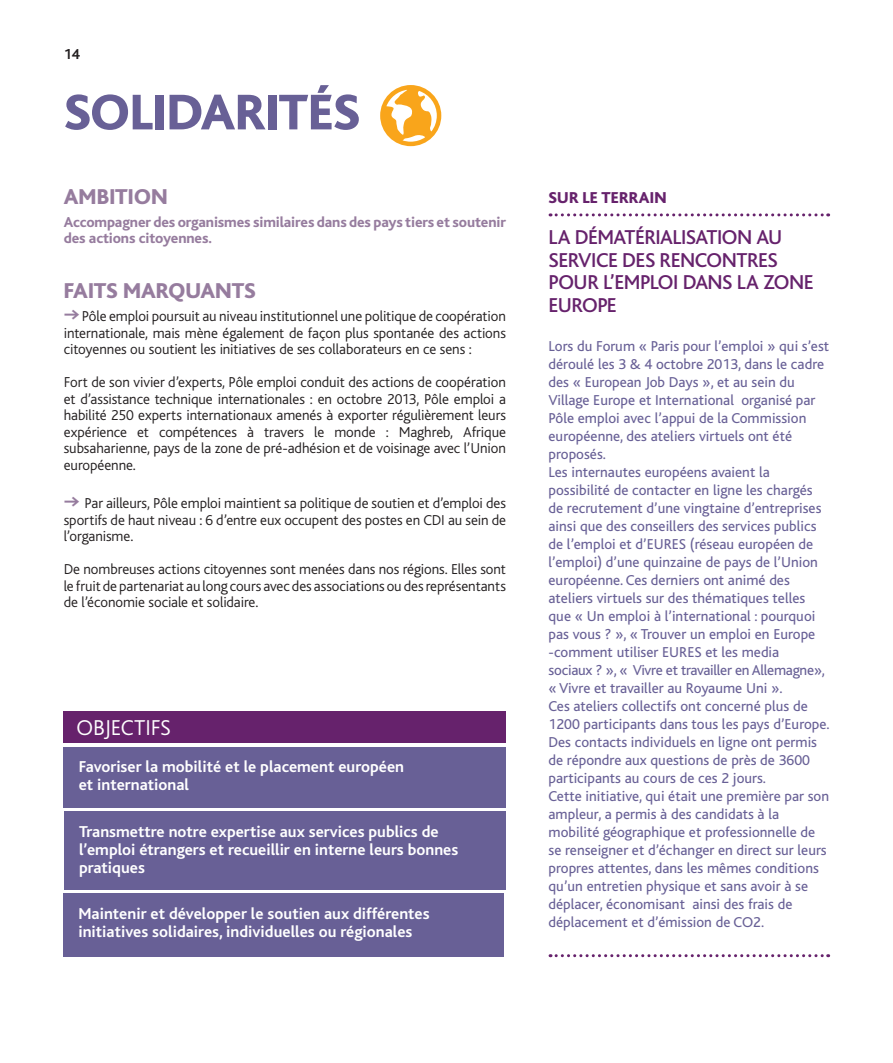
<style>
.page{position:relative;width:893px;height:1063px;background:#fff}
.page>*{position:absolute;margin:0;border:0;box-sizing:border-box;transform-origin:0 0}
.t1{font:800 52.5px "Bliss";letter-spacing:-.005em;color:#686096}
.t2{font:800 22.5px "Bliss";color:#967c9e}
.t3{font:300 22.5px "Bliss";letter-spacing:-.005em;color:#fff}
.t4{font:500 21px/22.5px "Bliss";letter-spacing:-.025em;color:#66226c}
.t5{font:700 16.5px/18px "Bliss";color:#fff}
.t6{font:800 16.5px "Bliss";letter-spacing:.01em;color:#66226c}
.t7{font:15px/18px "Bliss";color:#686096}
.t8{font:300 15px/16.5px "Bliss";letter-spacing:-.005em;color:#231f20;text-align:justify}
.t9{font:800 15px/16.5px "Bliss";letter-spacing:-.01em;color:#967c9e}
.t10{font:700 15px "Bliss";color:#231f20}
.s1{font-family:"Executive";font-weight:700;font-size:18px;color:#967c9e}
</style>
<div class="page">
<svg style="left:550px;top:954px;width:279px;height:3px"></svg>
<div style="left:64px;top:893px;width:440px;height:64px;background:#686096"></div>
<svg style="left:380px;top:85px;width:61px;height:61px"></svg>
<svg style="left:550px;top:213px;width:279px;height:3px"></svg>
<div style="left:64px;top:747px;width:442px;height:60px;background:#686096"></div>
<div style="left:64px;top:811px;width:441px;height:78px;background:#686096"></div>
<div style="left:64px;top:711px;width:442px;height:32px;background:#66226c"></div>
<p class="t10" style="left:64px;top:46px;width:18px">14</p>
<p class="t1" style="left:64px;top:85px;width:298px">SOLIDARITÉS</p>
<p class="t2" style="left:64px;top:185px;width:105px">AMBITION</p>
<p class="t9" style="left:64px;top:214px;width:444px">Accompagner des organismes similaires dans des pays tiers et soutenir des actions citoyennes.</p>
<p class="t2" style="left:64px;top:279px;width:193px">FAITS MARQUANTS</p>
<p class="t8" style="left:64px;top:309px;width:444px"><span class="s1">→</span>Pôle emploi poursuit au niveau institutionnel une politique de coopération internationale, mais mène également de façon plus spontanée des actions citoyennes ou soutient les initiatives de ses collaborateurs en ce sens :</p>
<p class="t8" style="left:64px;top:375px;width:444px">Fort de son vivier d’experts, Pôle emploi conduit des actions de coopération et d’assistance technique internationales : en octobre 2013, Pôle emploi a habilité 250 experts internationaux amenés à exporter régulièrement leurs expérience et compétences à travers le monde : Maghreb, Afrique subsaharienne, pays de la zone de pré-adhésion et de voisinage avec l’Union européenne.</p>
<p class="t8" style="left:64px;top:495px;width:444px"><span class="s1">→</span> Par ailleurs, Pôle emploi maintient sa politique de soutien et d’emploi des sportifs de haut niveau : 6 d’entre eux occupent des postes en CDI au sein de l’organisme.</p>
<p class="t8" style="left:64px;top:561px;width:444px">De nombreuses actions citoyennes sont menées dans nos régions. Elles sont le fruit de partenariat au long cours avec des associations ou des représentants de l’économie sociale et solidaire.</p>
<p class="t3" style="left:77px;top:715px;width:96px">OBJECTIFS</p>
<p class="t5" style="left:79px;top:758px;width:327px">Favoriser la mobilité et le placement européen et international</p>
<p class="t5" style="left:79px;top:823px;width:381px">Transmettre notre expertise aux services publics de l’emploi étrangers et recueillir en interne leurs bonnes pratiques</p>
<p class="t5" style="left:78px;top:905px;width:353px">Maintenir et développer le soutien aux différentes initiatives solidaires, individuelles ou régionales</p>
<p class="t6" style="left:549px;top:189px;width:120px">SUR LE TERRAIN</p>
<p class="t4" style="left:549px;top:227px;width:267px">LA DÉMATÉRIALISATION AU<br>SERVICE DES RENCONTRES<br>POUR L’EMPLOI DANS LA ZONE<br>EUROPE</p>
<p class="t7" style="left:549px;top:337px;width:282px">Lors du Forum « Paris pour l’emploi » qui s’est déroulé les 3 &amp; 4 octobre 2013, dans le cadre des « European Job Days », et au sein du Village Europe et International organisé par Pôle emploi avec l’appui de la Commission européenne, des ateliers virtuels ont été proposés.</p>
<p class="t7" style="left:549px;top:463px;width:278px">Les internautes européens avaient la possibilité de contacter en ligne les chargés de recrutement d’une vingtaine d’entreprises ainsi que des conseillers des services publics de l’emploi et d’EURES (réseau européen de l’emploi) d’une quinzaine de pays de l’Union européenne. Ces derniers ont animé des ateliers virtuels sur des thématiques telles que « Un emploi à l’international : pourquoi pas vous ? », « Trouver un emploi en Europe -comment utiliser EURES et les media sociaux ? », « Vivre et travailler en Allemagne», « Vivre et travailler au Royaume Uni ».</p>
<p class="t7" style="left:549px;top:697px;width:283px">Ces ateliers collectifs ont concerné plus de 1200 participants dans tous les pays d’Europe.<br>Des contacts individuels en ligne ont permis de répondre aux questions de près de 3600 participants au cours de ces 2 jours.</p>
<p class="t7" style="left:549px;top:787px;width:282px">Cette initiative, qui était une première par son ampleur, a permis à des candidats à la mobilité géographique et professionnelle de se renseigner et d’échanger en direct sur leurs propres attentes, dans les mêmes conditions qu’un entretien physique et sans avoir à se déplacer, économisant ainsi des frais de déplacement et d’émission de CO2.</p>
</div>
